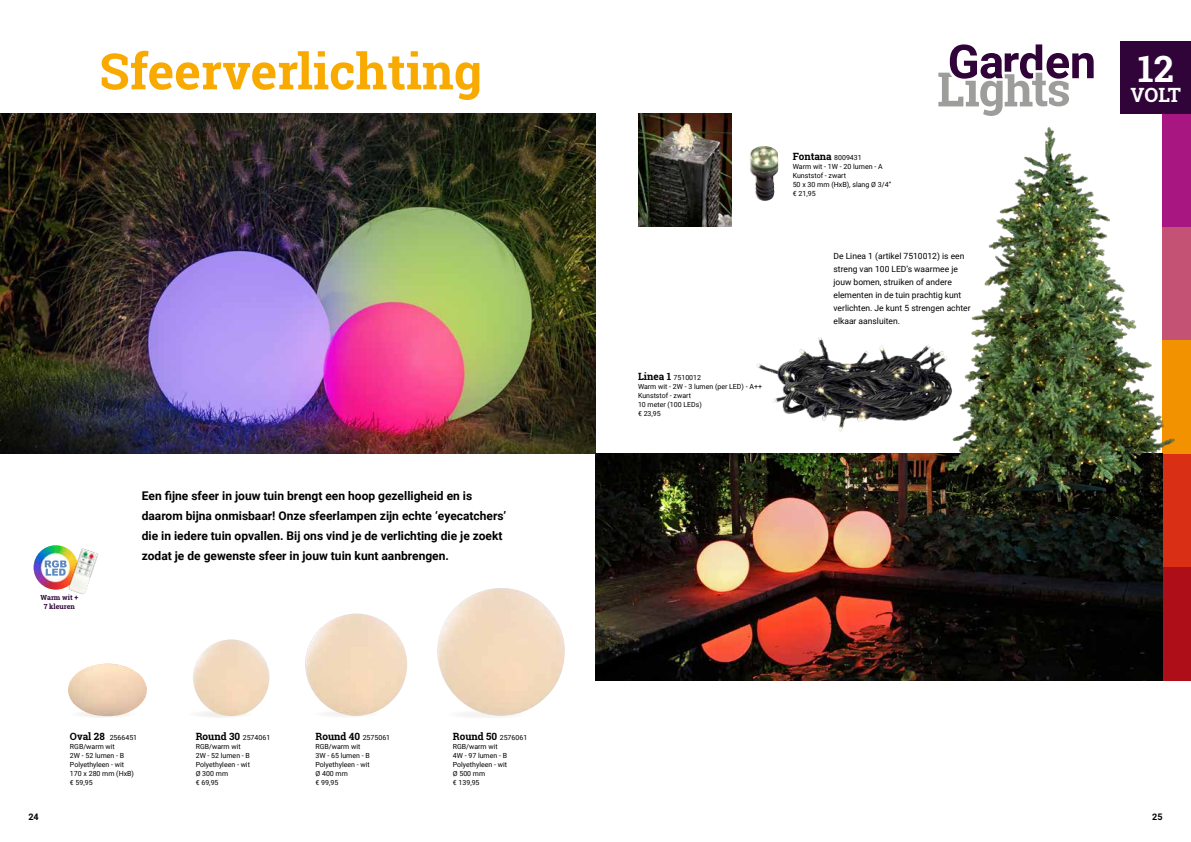
<style>
.page{position:relative;width:1191px;height:842px;background:#fff}
.page>*{position:absolute;margin:0;border:0;box-sizing:border-box;transform-origin:0 0}
.t1{font:700 50px "Roboto Slab";color:#f8aa00}
.t2{font:700 36.3px "Roboto Slab";color:#fff}
.t3{font:700 19.6px "Roboto Slab";color:#fff}
.t4{font:700 12px/20px "Roboto";color:#000}
.t5{font:700 10px "Roboto Slab";color:#000}
.t6{font:700 9px "Roboto";color:#000}
.t7{font:8.5px/13px "Roboto";color:#000}
.t8{font:7.1px/9.1px "Roboto";color:#000}
.t9{font:7px/9px "Roboto";color:#000}
.t10{font:700 7px/8.2px "Roboto Slab";color:#300439;text-align:center}
.s1{font-family:"Roboto Slab";font-weight:700;font-size:10px}
.s2{font-family:"Roboto";font-weight:400;font-size:7px}
.s3{font-size:7.1px}
</style>
<div class="page">
<img style="left:34px;top:545px;width:44px;height:45px;border-radius:22px">
<img style="left:66px;top:547px;width:32px;height:48px">
<svg style="left:45px;top:560px;width:22px;height:16px"></svg>
<img style="left:749px;top:146px;width:29px;height:55px">
<div style="left:1162px;top:454px;width:29px;height:113px;background:#d92f14"></div>
<div style="left:1162px;top:113px;width:29px;height:114px;background:#a71681"></div>
<div style="left:1162px;top:227px;width:29px;height:113px;background:#c35274"></div>
<div style="left:1162px;top:340px;width:29px;height:114px;background:#f39200"></div>
<div style="left:1162px;top:567px;width:29px;height:113px;background:#ae0e17"></div>
<div style="left:1120px;top:41px;width:71px;height:73px;background:#300439"></div>
<img style="left:437px;top:588px;width:128px;height:124px">
<svg style="left:446px;top:710px;width:80px;height:9px"></svg>
<div style="left:187px;top:710px;width:66px;height:8px;background:#f8f7f6;border-radius:50%"></div>
<svg style="left:70px;top:710px;width:66px;height:8px"></svg>
<img style="left:193px;top:639px;width:76px;height:77px">
<div style="left:313px;top:711px;width:66px;height:7px;background:#f9f8f7;border-radius:50%"></div>
<img style="left:305px;top:614px;width:102px;height:102px">
<img style="left:0;top:113px;width:595px;height:341px">
<img style="left:595px;top:454px;width:567px;height:226px">
<img style="left:68px;top:664px;width:79px;height:52px">
<svg style="left:938px;top:44px;width:155px;height:72px"></svg>
<img style="left:741px;top:337px;width:200px;height:133px">
<img style="left:638px;top:113px;width:93px;height:114px">
<img style="left:941px;top:127px;width:233px;height:376px">
<h1 class="t1" style="left:99px;top:37px;width:384px">Sfeerverlichting</h1>
<p class="t10" style="left:41px;top:594px;width:39px">Warm wit +<br>7 kleuren</p>
<p class="t4" style="left:142px;top:485px;width:366px">Een fijne sfeer in jouw tuin brengt een hoop gezelligheid en is daarom bijna onmisbaar! Onze sfeerlampen zijn echte ‘eyecatchers’ die in iedere tuin opvallen. Bij ons vind je de verlichting die je zoekt zodat je de gewenste sfeer in jouw tuin kunt aanbrengen.</p>
<p class="t9" style="left:70px;top:733px;width:69px"><span class="s1">Oval 28</span> 2566451<br>RGB/warm wit<br>2W - 52 lumen - B<br>Polyethyleen - wit<br>170 x 280 mm (HxB) € 59,95</p>
<h3 class="t5" style="left:196px;top:730px;width:76px">Round 30 <span class="s2">2574061</span></h3>
<p class="t9" style="left:196px;top:742px;width:56px">RGB/warm wit<br>2W - 52 lumen - B<br>Polyethyleen - wit<br>Ø 300 mm<br>€ 69,95</p>
<h3 class="t5" style="left:315px;top:730px;width:76px">Round 40 <span class="s2">2575061</span></h3>
<p class="t9" style="left:315px;top:742px;width:56px">RGB/warm wit<br>3W - 65 lumen - B<br>Polyethyleen - wit<br>Ø 400 mm<br>€ 99,95</p>
<h3 class="t5" style="left:453px;top:730px;width:76px">Round 50 <span class="s2">2576061</span></h3>
<p class="t9" style="left:453px;top:742px;width:56px">RGB/warm wit<br>4W - 97 lumen - B<br>Polyethyleen - wit<br>Ø 500 mm<br>€ 139,95</p>
<p class="t9" style="left:638px;top:373px;width:125px"><span class="s1">Linea 1</span> 7510012<br>Warm wit - 2W - 3 lumen (per LED) <span class="s3">- A++<br></span>Kunststof - zwart<br>10 meter (100 LEDs)<br>€ 23,95</p>
<h3 class="t5" style="left:792px;top:150px;width:71px">Fontana <span class="s2">8009431</span></h3>
<p class="t8" style="left:792px;top:162px;width:100px">Warm wit - 1W - 20 lumen - A<br>Kunststof - zwart<br>50 x 30 mm (HxB), slang Ø 3/4” € 21,95</p>
<p class="t7" style="left:833px;top:249px;width:139px">De Linea 1 (artikel 7510012) is een streng van 100 LED’s waarmee je jouw bomen, struiken of andere elementen in de tuin prachtig kunt verlichten. Je kunt 5 strengen achter elkaar aansluiten.</p>
<h2 class="t2" style="left:1137px;top:44px;width:38px">12</h2>
<h3 class="t3" style="left:1130px;top:81px;width:52px">VOLT</h3>
<p class="t6" style="left:28px;top:810px;width:12px">24</p>
<p class="t6" style="left:1152px;top:810px;width:12px">25</p>
</div>
